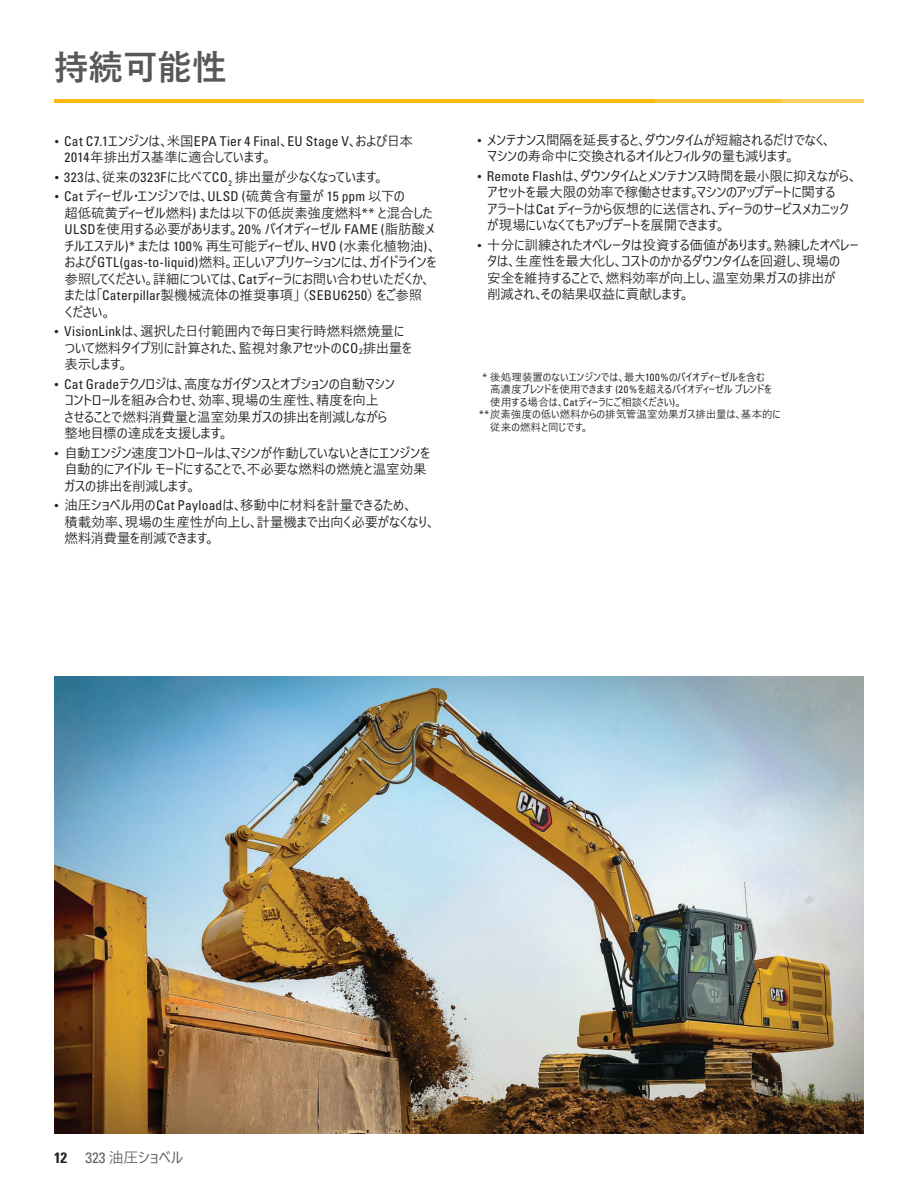
<style>
.page{position:relative;width:918px;height:1188px;background:#fff}
.page>*{position:absolute;margin:0;border:0;box-sizing:border-box;transform-origin:0 0}
.t1{font:700 34.5px "Yu Gothic UI";color:#57585a}
.t2{font:15px "Yu Gothic UI";letter-spacing:-.015em;color:#5d6163}
.t3{font:13.5px/16.5px "Yu Gothic UI";letter-spacing:-.015em;color:#231f20}
.t4{font:condensed 13.5px "Univers LTCYR 57";letter-spacing:.025em;color:#231f20}
.t5{font:10.5px "Yu Gothic UI";letter-spacing:-.005em;color:#231f20}
.s1{font-family:"Yu Gothic UI";font-stretch:normal}
.s2{font-family:"Univers LTCYR 57";font-stretch:condensed}
.s3{font-family:"Univers LTCYR 67 Bold Cond";color:#231f20}
</style>
<div class="page">
<hr style="left:54px;top:99px;width:601px;height:4px;background:#fcba13">
<hr style="left:654px;top:99px;width:128px;height:4px;background:#fcc437">
<hr style="left:782px;top:99px;width:81px;height:4px;background:#fdd266">
<img style="left:54px;top:677px;width:809px;height:457px">
<h1 class="t1" style="left:54px;top:47px;width:174px">持続可能性</h1>
<p class="t4" style="left:54px;top:132px;width:360px"><span class="s1">•</span> Cat C7.1<span class="s1">エンジンは、米国</span>EPA Tier 4 Final<span class="s1">、</span>EU Stage V<span class="s1">、および日本</span></p>
<p class="t3" style="left:65px;top:147px;width:209px"><span class="s2">2014</span>年排出ガス基準に適合しています。</p>
<p class="t3" style="left:54px;top:167px;width:332px">• <span class="s2">323</span>は、従来の<span class="s2">323F</span>に比べて<span class="s2">CO</span><sub>2</sub> 排出量が少なくなっています。</p>
<p class="t3" style="left:64px;top:186px;width:374px;text-indent:-10px">• <span class="s2">Cat</span> ディーゼル･エンジンでは、<span class="s2">ULSD (</span>硫黄含有量が <span class="s2">15 ppm</span> 以下の<br>超低硫黄ディーゼル燃料<span class="s2">)</span> または以下の低炭素強度燃料<span class="s2">**</span> と混合した<span class="s2">ULSD</span>を使用する必要があります。<span class="s2">20%</span> バイオディーゼル <span class="s2">FAME (</span>脂肪酸メチルエステル<span class="s2">)*</span> または <span class="s2">100%</span> 再生可能ディーゼル、<span class="s2">HVO (</span>水素化植物油<span class="s2">)</span>、および<span class="s2">GTL(gas-to-liquid)</span>燃料。正しいアプリケーションには、ガイドラインを参照してください。詳細については、<span class="s2">Cat</span>ディーラにお問い合わせいただくか、または「<span class="s2">Caterpillar</span>製機械流体の推奨事項」（<span class="s2">SEBU6250</span>）をご参照<br>ください。</p>
<p class="t3" style="left:64px;top:321px;width:349px;text-indent:-11px">• <span class="s2">VisionLink</span>は、選択した日付範囲内で毎日実行時燃料燃焼量について燃料タイプ別に計算された、監視対象アセットの<span class="s2">CO</span><sub>2</sub>排出量を表示します。</p>
<p class="t3" style="left:64px;top:374px;width:332px;text-indent:-11px">• <span class="s2">Cat Grade</span>テクノロジは、高度なガイダンスとオプションの自動マシンコントロールを組み合わせ、効率、現場の生産性、精度を向上<br>させることで燃料消費量と温室効果ガスの排出を削減しながら整地目標の達成を支援します。</p>
<p class="t3" style="left:64px;top:443px;width:367px;text-indent:-11px">• 自動エンジン速度コントロールは、マシンが作動していないときにエンジンを自動的にアイドルモードにすることで、不必要な燃料の燃焼と温室効果ガスの排出を削減します。</p>
<p class="t3" style="left:64px;top:495px;width:373px;text-indent:-11px">• 油圧ショベル用の<span class="s2">Cat Payload</span>は、移動中に材料を計量できるため、<br>積載効率、現場の生産性が向上し、計量機まで出向く必要がなくなり、燃料消費量を削減できます。</p>
<p class="t3" style="left:487px;top:130px;width:346px;text-indent:-11px">• メンテナンス間隔を延長すると、ダウンタイムが短縮されるだけでなく、マシンの寿命中に交換されるオイルとフィルタの量も減ります。</p>
<p class="t3" style="left:487px;top:166px;width:372px;text-indent:-11px">• <span class="s2">Remote Flash</span>は、ダウンタイムとメンテナンス時間を最小限に抑えながら、アセットを最大限の効率で稼働させます。マシンのアップデートに関する<br>アラートは<span class="s2">Cat</span> ディーラから仮想的に送信され、ディーラのサービスメカニックが現場にいなくてもアップデートを展開できます。</p>
<p class="t3" style="left:487px;top:235px;width:373px;text-indent:-11px">• 十分に訓練されたオペレータは投資する価値があります。熟練したオペレータは、生産性を最大化し、コストのかかるダウンタイムを回避し、現場の<br>安全を維持することで、燃料効率が向上し、温室効果ガスの排出が<br>削減され、その結果収益に貢献します。</p>
<p class="t5" style="left:483px;top:367px;width:284px"><span class="s2">*</span> 後処理装置のないエンジンでは、最大<span class="s2">100%</span>のバイオディーゼルを含む</p>
<p class="t5" style="left:490px;top:380px;width:283px">高濃度ブレンドを使用できます <span class="s2">(20%</span>を超えるバイオディーゼルブレンドを</p>
<p class="t5" style="left:490px;top:392px;width:194px">使用する場合は、<span class="s2">Cat</span>ディーラにご相談ください<span class="s2">)</span>。</p>
<p class="t5" style="left:479px;top:405px;width:303px"><span class="s2">**</span>炭素強度の低い燃料からの排気管温室効果ガス排出量は、基本的に</p>
<p class="t5" style="left:490px;top:417px;width:100px">従来の燃料と同じです。</p>
<p class="t2" style="left:54px;top:1144px;width:131px"><span class="s3">12</span> <span class="s2">323</span> 油圧ショベル</p>
</div>
